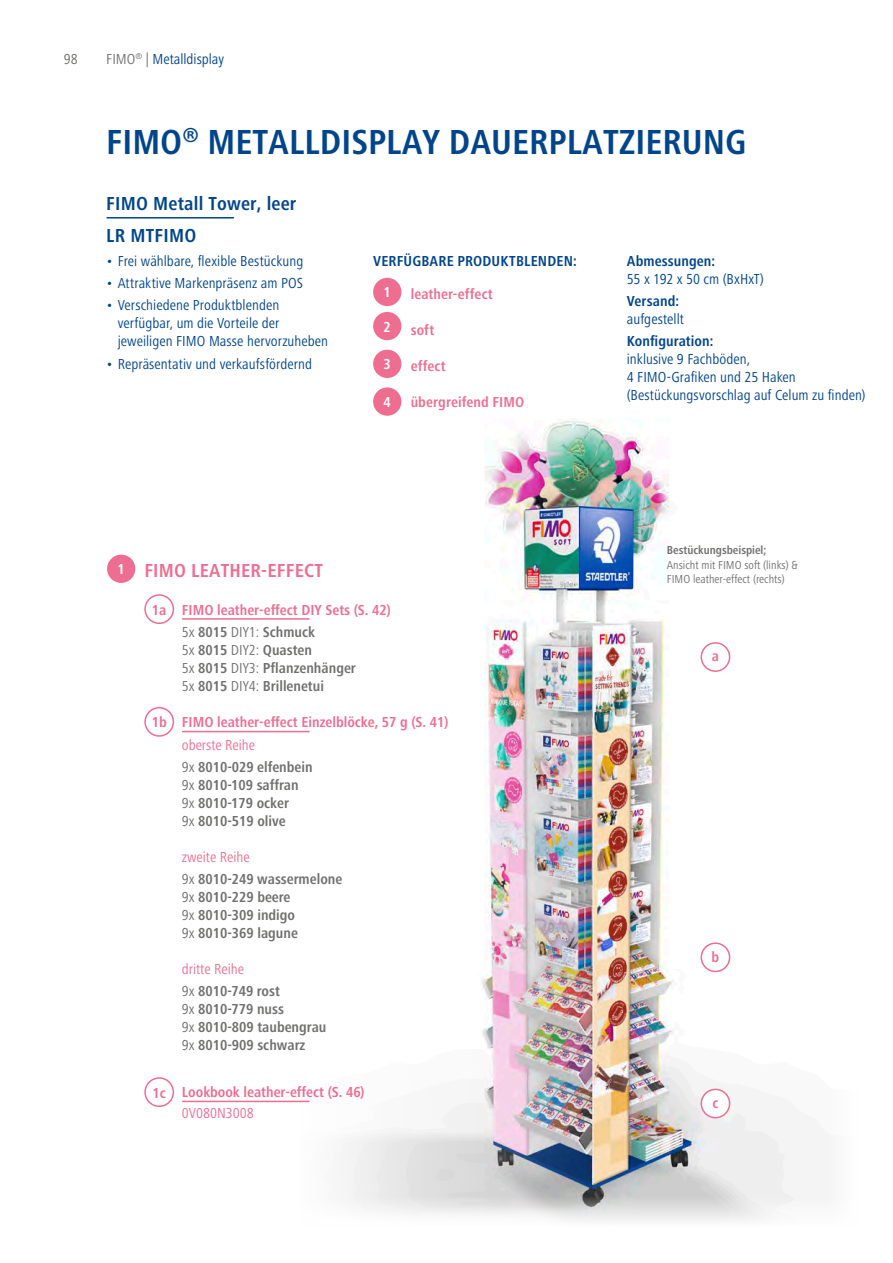
<style>
.page{position:relative;width:893px;height:1263px;background:#fff}
.page>*{position:absolute;margin:0;border:0;box-sizing:border-box;transform-origin:0 0}
.t1{font:700 condensed 36px "Frutiger Next LTW1 G";color:#00458b}
.t2{font:700 condensed 19.5px/32px "Frutiger Next LTW1 G";letter-spacing:.01em;color:#00458b}
.t3{font:700 condensed 19.5px "Frutiger Next LTW1 G";letter-spacing:.01em;color:#ed6e91}
.t4{font:condensed 15px/18px "Frutiger Next LTW1 G";letter-spacing:.005em;color:#00458b}
.t5{font:700 condensed 15px/18px "Frutiger Next LTW1 G";color:#70706f}
.t6{font:700 condensed 15px/22.2px "Frutiger Next LTW1 G";color:#ed6e91}
.t7{font:700 condensed 15px "Frutiger Next LTW1 G";letter-spacing:.005em;color:#00458b}
.t8{font:condensed 15px "Frutiger Next LTW1 G";color:#ed6e91}
.t9{font:700 condensed 15px "Frutiger Next LTW1 G";color:#fff}
.t10{font:condensed 15px "Frutiger Next LTW1 G";color:#70706f}
.t11{font:condensed 12px/14.4px "Frutiger Next LTW1 G";color:#70706f}
.t12{font:700 condensed 12px "Frutiger Next LTW1 G";color:#70706f}
.s1{color:#70706f}
.s2{font-weight:400;color:#70706f}
.s3{font-weight:400}
.s4{font-weight:400;color:#ed6e91}
</style>
<div class="page">
<img style="left:300px;top:418px;width:526px;height:778px">
<svg style="left:348px;top:1196px;width:478px;height:26px"></svg>
<hr style="left:183px;top:618px;width:126px;height:2px;background:#ed6e91">
<hr style="left:183px;top:731px;width:126px;height:1px;background:#ed6e91">
<div style="left:144px;top:594px;width:30px;height:30px;border:2px solid #ed6e91;border-radius:50%"></div>
<div style="left:144px;top:707px;width:30px;height:30px;border:2px solid #ed6e91;border-radius:50%"></div>
<hr style="left:183px;top:1101px;width:126px;height:1px;background:#ed6e91">
<div style="left:144px;top:1077px;width:30px;height:30px;border:2px solid #ed6e91;border-radius:50%"></div>
<div style="left:107px;top:555px;width:28px;height:28px;background:#ed6e91;border-radius:50%"></div>
<div style="left:701px;top:643px;width:29px;height:28px;background:#fff;border-radius:50%"></div>
<div style="left:701px;top:642px;width:29px;height:30px;border:2px solid #ed6e91;border-radius:50%"></div>
<div style="left:701px;top:943px;width:29px;height:28px;background:#fff;border-radius:50%"></div>
<div style="left:701px;top:942px;width:29px;height:30px;border:2px solid #ed6e91;border-radius:50%"></div>
<div style="left:701px;top:1089px;width:29px;height:29px;background:#fff;border-radius:50%"></div>
<div style="left:701px;top:1089px;width:29px;height:29px;border:2px solid #ed6e91;border-radius:50%"></div>
<hr style="left:107px;top:217px;width:126px;height:2px;background:#00458b">
<div style="left:373px;top:278px;width:28px;height:28px;background:#ed6e91;border-radius:50%"></div>
<div style="left:373px;top:312px;width:28px;height:28px;background:#ed6e91;border-radius:50%"></div>
<div style="left:373px;top:350px;width:28px;height:28px;background:#ed6e91;border-radius:50%"></div>
<div style="left:373px;top:387px;width:28px;height:29px;background:#ed6e91;border-radius:50%"></div>
<p class="t10" style="left:64px;top:50px;width:15px">98</p>
<p class="t4" style="left:106px;top:50px;width:119px"><span class="s1">FIMO</span><sup>®</sup> <span class="s1">|</span> Metalldisplay</p>
<h1 class="t1" style="left:106px;top:121px;width:641px">FIMO<sup>®</sup> METALLDISPLAY DAUERPLATZIERUNG</h1>
<h2 class="t2" style="left:106px;top:187px;width:192px">FIMO Metall Tower, leer<br>LR MTFIMO</h2>
<p class="t4" style="left:106px;top:252px;width:199px">• Frei wählbare, flexible Bestückung</p>
<p class="t4" style="left:106px;top:274px;width:198px">• Attraktive Markenpräsenz am POS</p>
<p class="t4" style="left:118px;top:296px;width:212px;text-indent:-11px">• Verschiedene Produktblenden verfügbar, um die Vorteile der jeweiligen FIMO Masse hervorzuheben</p>
<p class="t4" style="left:106px;top:355px;width:207px">• Repräsentativ und verkaufsfördernd</p>
<p class="t7" style="left:373px;top:252px;width:205px">VERFÜGBARE PRODUKTBLENDEN:</p>
<p class="t7" style="left:627px;top:252px;width:90px">Abmessungen:</p>
<p class="t4" style="left:627px;top:270px;width:139px">55 x 192 x 50 cm (BxHxT)</p>
<p class="t7" style="left:627px;top:293px;width:54px">Versand:</p>
<p class="t4" style="left:627px;top:310px;width:59px">aufgestellt</p>
<p class="t7" style="left:627px;top:333px;width:88px">Konfiguration:</p>
<p class="t4" style="left:627px;top:350px;width:240px">inklusive 9 Fachböden,<br>4 FIMO-Grafiken und 25 Haken (Bestückungsvorschlag auf Celum zu finden)</p>
<p class="t9" style="left:384px;top:284px;width:9px">1</p>
<p class="t9" style="left:384px;top:318px;width:9px">2</p>
<p class="t9" style="left:384px;top:356px;width:9px">3</p>
<p class="t9" style="left:384px;top:393px;width:9px">4</p>
<p class="t6" style="left:411px;top:283px;width:84px">leather-effect</p>
<p class="t6" style="left:411px;top:319px;width:25px">soft</p>
<p class="t6" style="left:411px;top:355px;width:37px">effect</p>
<p class="t6" style="left:411px;top:391px;width:115px">übergreifend FIMO</p>
<p class="t9" style="left:118px;top:561px;width:9px">1</p>
<h2 class="t3" style="left:144px;top:559px;width:180px">FIMO LEATHER-EFFECT</h2>
<p class="t6" style="left:152px;top:598px;width:16px">1a</p>
<p class="t6" style="left:152px;top:711px;width:16px">1b</p>
<p class="t6" style="left:153px;top:1081px;width:15px">1c</p>
<p class="t6" style="left:182px;top:598px;width:210px">FIMO leather-effect DIY Sets (S. 42)<br><span class="s2">5x</span> <span class="s1">8015</span> <span class="s2">DIY1:</span> <span class="s1">Schmuck</span></p>
<p class="t5" style="left:182px;top:641px;width:175px"><span class="s3">5x</span> 8015 <span class="s3">DIY2:</span> Quasten<br><span class="s3">5x</span> 8015 <span class="s3">DIY3:</span> Pflanzenhänger<br><span class="s3">5x</span> 8015 <span class="s3">DIY4:</span> Brillenetui</p>
<p class="t6" style="left:182px;top:711px;width:268px">FIMO leather-effect Einzelblöcke, 57 g (S. 41)</p>
<p class="t5" style="left:182px;top:733px;width:132px;line-height:22.2px"><span class="s4">oberste Reihe<br></span><span class="s3">9x</span> 8010-029 elfenbein</p>
<p class="t5" style="left:182px;top:776px;width:118px"><span class="s3">9x</span> 8010-109 saffran<br><span class="s3">9x</span> 8010-179 ocker<br><span class="s3">9x</span> 8010-519 olive</p>
<p class="t5" style="left:182px;top:846px;width:162px;line-height:22.2px"><span class="s4">zweite Reihe<br></span><span class="s3">9x</span> 8010-249 wassermelone</p>
<p class="t5" style="left:182px;top:888px;width:118px"><span class="s3">9x</span> 8010-229 beere<br><span class="s3">9x</span> 8010-309 indigo<br><span class="s3">9x</span> 8010-369 lagune</p>
<p class="t5" style="left:182px;top:958px;width:100px;line-height:22.2px"><span class="s4">dritte Reihe<br></span><span class="s3">9x</span> 8010-749 rost</p>
<p class="t5" style="left:182px;top:1000px;width:146px"><span class="s3">9x</span> 8010-779 nuss<br><span class="s3">9x</span> 8010-809 taubengrau<br><span class="s3">9x</span> 8010-909 schwarz</p>
<p class="t6" style="left:182px;top:1081px;width:184px">Lookbook leather-effect (S. 46)</p>
<p class="t8" style="left:182px;top:1104px;width:73px">0V080N3008</p>
<p class="t12" style="left:667px;top:543px;width:101px">Bestückungsbeispiel;</p>
<p class="t11" style="left:667px;top:557px;width:132px">Ansicht mit FIMO soft (links) &amp;<br>FIMO leather-effect (rechts)</p>
<p class="t6" style="left:712px;top:645px;width:9px">a</p>
<p class="t6" style="left:712px;top:946px;width:9px">b</p>
<p class="t6" style="left:712px;top:1092px;width:8px">c</p>
</div>
